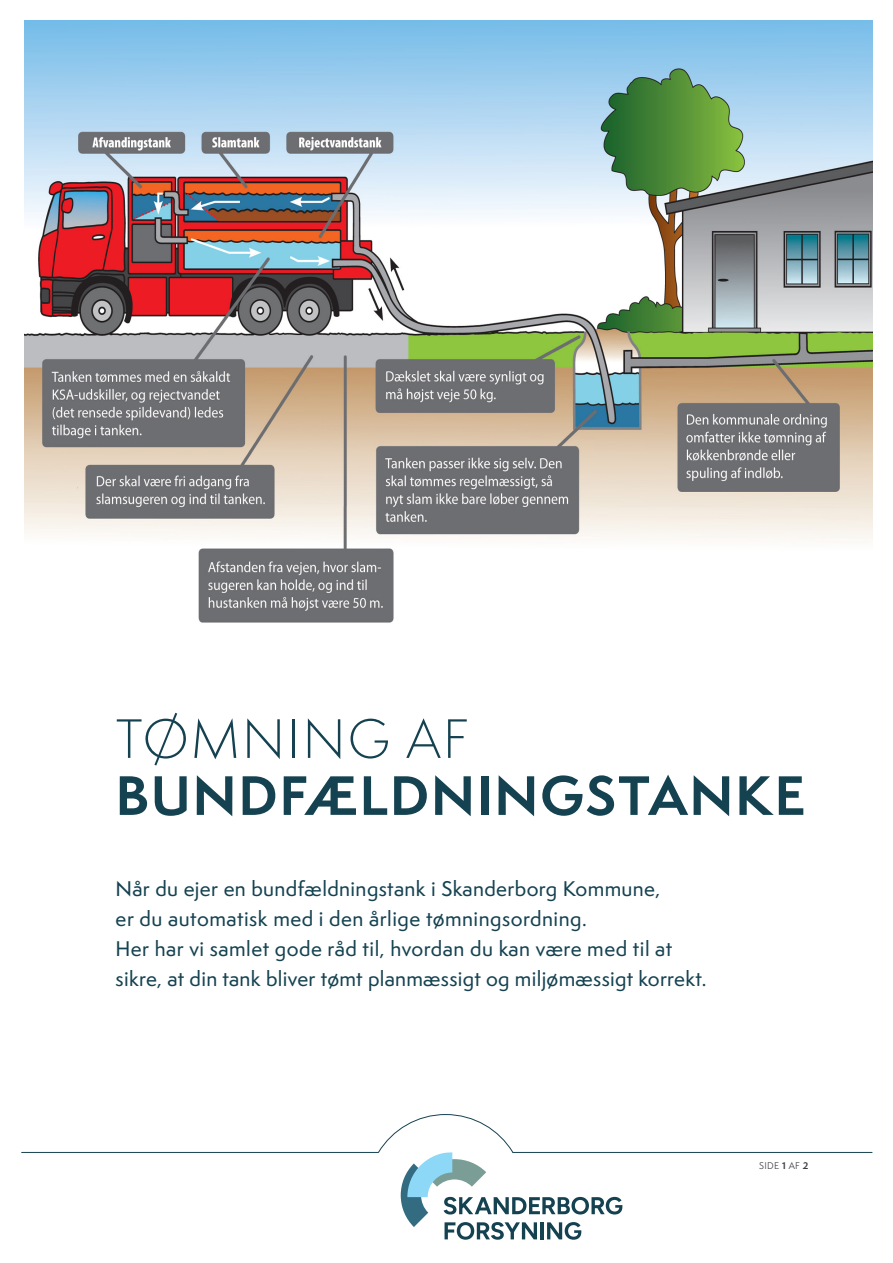
<style>
.page{position:relative;width:893px;height:1263px;background:#fff}
.page>*{position:absolute;margin:0;border:0;box-sizing:border-box;transform-origin:0 0}
.H1_Overskrift_Forside{font:700 51px/57px "Semplicita Pro";letter-spacing:.04em;color:#154251}
.H3_Manchet{font:500 19.5px/30px "Semplicita Pro";letter-spacing:.02em;color:#154251}
.t1{font:9px "Semplicita Pro";letter-spacing:.04em;color:#3e3e3f}
.s1{font-weight:300}
.s2{font-weight:700}
</style>
<div class="page">
<svg style="left:377px;top:1114px;width:245px;height:126px"></svg>
<hr style="left:513px;top:1152px;width:359px;height:1px;background:#154251">
<hr style="left:22px;top:1152px;width:356px;height:1px;background:#154251">
<img style="left:24px;top:21px;width:848px;height:602px">
<h1 class="H1_Overskrift_Forside" style="left:116px;top:709px;width:691px"><span class="s1">TØMNING AF<br></span>BUNDFÆLDNINGSTANKE</h1>
<h3 class="H3_Manchet" style="left:116px;top:873px;width:592px">Når du ejer en bundfældningstank i Skanderborg Kommune,<br>er du automatisk med i den årlige tømningsordning.<br>Her har vi samlet gode råd til, hvordan du kan være med til at sikre, at din tank bliver tømt planmæssigt og miljømæssigt korrekt.</h3>
<p class="t1" style="left:759px;top:1160px;width:51px">SIDE <span class="s2">1</span> AF <span class="s2">2</span></p>
</div>
